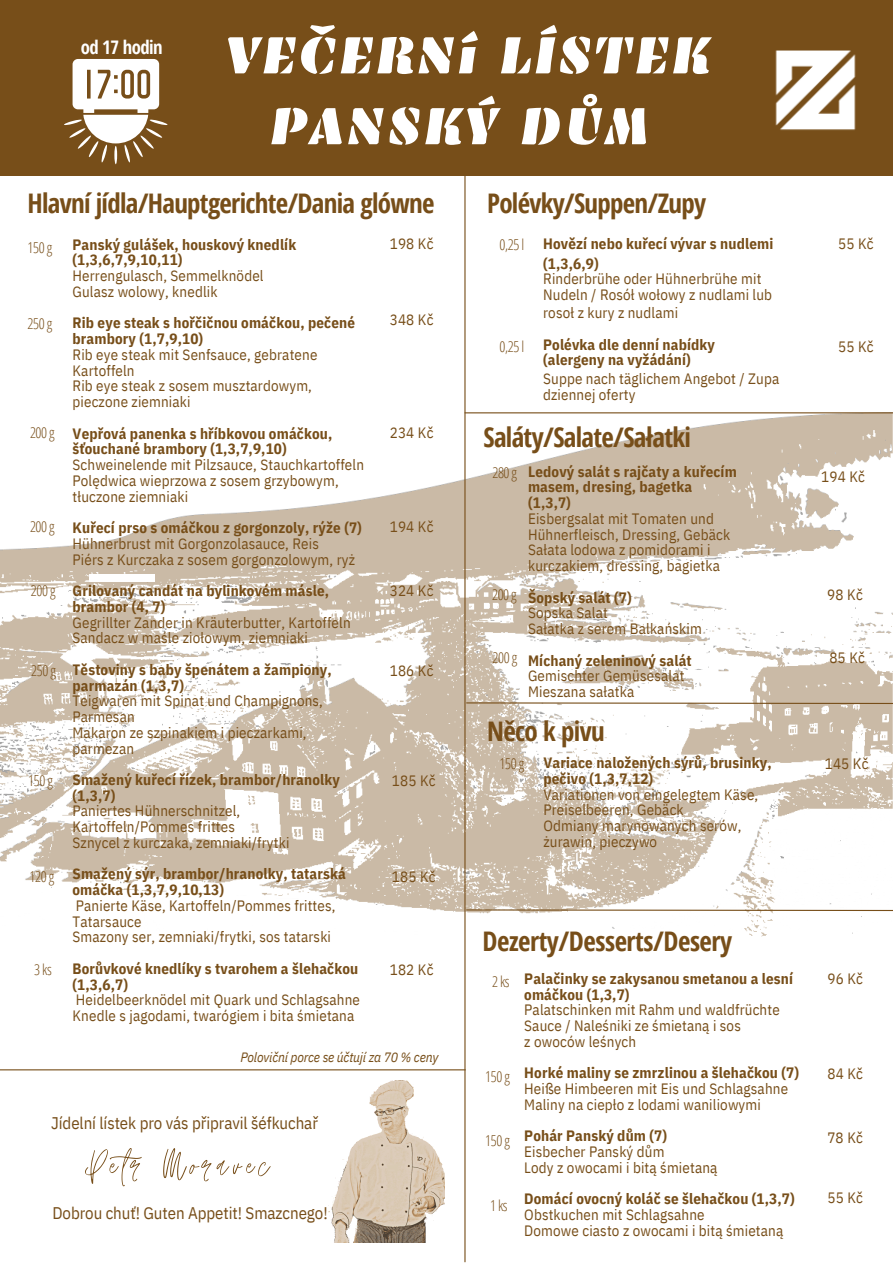
<style>
.page{position:relative;width:893px;height:1264px;background:#fff}
.page>*{position:absolute;margin:0;border:0;box-sizing:border-box;transform-origin:0 0}
.t1{font:54.3px/70.8px "Emblema One";letter-spacing:.005em;color:#fff;text-align:center}
.t2{font:51.9px "Jonathan";letter-spacing:.095em;color:#774e19}
.t3{font:700 27px "Open Sans Condensed";letter-spacing:-.025em;color:#774e19}
.t4{font:700 18.75px "Open Sans Condensed";letter-spacing:-.025em;color:#fff}
.t5{font:16.8px "IBM Plex Sans Cond";letter-spacing:-.005em;color:#774e19}
.t6{font:15px/15.8px "IBM Plex Sans Cond";letter-spacing:.01em;color:#774e19}
.t7{font:700 15px/15.8px "IBM Plex Sans Cond";letter-spacing:.01em;color:#774e19}
.t8{font:300 15px "Open Sans Condensed";letter-spacing:-.025em;color:#774e19}
.t9{font:italic 13.5px "IBM Plex Sans Cond";letter-spacing:-.015em;color:#774e19}
</style>
<div class="page">
<img style="left:0;top:406px;width:892px;height:534px">
<svg style="left:96px;top:581px;width:52px;height:1px"></svg>
<div style="left:89px;top:574px;width:65px;height:7px;background:#fff"></div>
<div style="left:0;top:0;width:892px;height:175px;background:#774e19"></div>
<img style="left:775px;top:50px;width:81px;height:81px">
<hr style="left:465px;top:412px;width:427px;height:1px;background:#774e19">
<hr style="left:464px;top:175px;width:1px;height:1086px;background:#774e19">
<svg style="left:465px;top:701px;width:427px;height:3px"></svg>
<hr style="left:0;top:1069px;width:465px;height:1px;background:#774e19">
<svg style="left:64px;top:59px;width:104px;height:105px"></svg>
<svg style="left:465px;top:908px;width:427px;height:3px"></svg>
<img style="left:328px;top:1080px;width:117px;height:162px">
<p class="t4" style="left:81px;top:34px;width:83px">od 17 hodin</p>
<h1 class="t1" style="left:224px;top:20px;width:487px">VEČERNí LÍSTEK<br>PANSKÝ DŮM</h1>
<h3 class="t3" style="left:28px;top:184px;width:408px">Hlavní jídla/Hauptgerichte/Dania glówne</h3>
<h3 class="t3" style="left:487px;top:184px;width:220px">Polévky/Suppen/Zupy</h3>
<p class="t6" style="left:389px;top:235px;width:45px">198 Kč</p>
<p class="t6" style="left:838px;top:235px;width:37px">55 Kč</p>
<p class="t7" style="left:543px;top:234px;width:231px;line-height:19px">Hovězí nebo kuřecí vývar s nudlemi (1,3,6,9)</p>
<p class="t6" style="left:543px;top:271px;width:230px">Rinderbrühe oder Hühnerbrühe mit<br>Nudeln / Rosół wołowy z nudlami lub</p>
<p class="t6" style="left:543px;top:304px;width:136px">rosoł z kury z nudlami</p>
<p class="t7" style="left:543px;top:336px;width:173px">Polévka dle denní nabídky (alergeny na vyžádání)</p>
<p class="t6" style="left:543px;top:371px;width:237px">Suppe nach täglichem Angebot / Zupa dziennej oferty</p>
<p class="t7" style="left:73px;top:236px;width:225px">Panský gulášek, houskový knedlík (1,3,6,7,9,10,11)</p>
<p class="t6" style="left:73px;top:268px;width:192px">Herrengulasch, Semmelknödel<br>Gulasz wolowy, knedlik</p>
<p class="t7" style="left:73px;top:315px;width:284px">Rib eye steak s hořčičnou omáčkou, pečené brambory (1,7,9,10)</p>
<p class="t6" style="left:73px;top:346px;width:246px">Rib eye steak mit Senfsauce, gebratene<br>Kartoffeln<br>Rib eye steak z sosem musztardowym, pieczone ziemniaki</p>
<p class="t7" style="left:73px;top:425px;width:261px">Vepřová panenka s hříbkovou omáčkou, šťouchané brambory (1,3,7,9,10)</p>
<p class="t6" style="left:73px;top:456px;width:293px">Schweinelende mit Pilzsauce, Stauchkartoffeln<br>Polędwica wieprzowa z sosem grzybowym, tłuczone ziemniaki</p>
<p class="t7" style="left:73px;top:519px;width:291px">Kuřecí prso s omáčkou z gorgonzoly, rýže (7)</p>
<p class="t6" style="left:73px;top:535px;width:284px">Hühnerbrust mit Gorgonzolasauce, Reis<br>Piérs z Kurczaka z sosem gorgonzolowym, ryż</p>
<p class="t7" style="left:73px;top:582px;width:258px">Grilovaný candát na bylinkovém másle, brambor (4, 7)</p>
<p class="t6" style="left:73px;top:614px;width:280px">Gegrillter Zander in Kräuterbutter, Kartoffeln<br>Sandacz w maśle ziołowym, ziemniaki</p>
<p class="t7" style="left:73px;top:661px;width:261px">Těstoviny s baby špenátem a žampiony, parmazán (1,3,7)</p>
<p class="t6" style="left:73px;top:692px;width:252px">Teigwaren mit Spinat und Champignons,<br>Parmesan<br>Makaron ze szpinakiem i pieczarkami, parmezan</p>
<p class="t7" style="left:73px;top:771px;width:269px">Smažený kuřecí řízek, brambor/hranolky (1,3,7)</p>
<p class="t6" style="left:73px;top:803px;width:218px">Paniertes Hühnerschnitzel,<br>Kartoffeln/Pommes frittes<br>Sznycel z kurczaka, zemniaki/frytki</p>
<p class="t7" style="left:73px;top:866px;width:275px">Smažený sýr, brambor/hranolky, tatarská omáčka (1,3,7,9,10,13)</p>
<p class="t6" style="left:73px;top:897px;width:264px">Panierte Käse, Kartoffeln/Pommes frittes,<br>Tatarsauce<br>Smazony ser, zemniaki/frytki, sos tatarski</p>
<p class="t7" style="left:73px;top:960px;width:287px">Borůvkové knedlíky s tvarohem a šlehačkou (1,3,6,7)</p>
<p class="t6" style="left:73px;top:991px;width:289px">Heidelbeerknödel mit Quark und Schlagsahne<br>Knedle s jagodami, twarógiem i bita śmietana</p>
<p class="t8" style="left:499px;top:234px;width:26px">0,25 l</p>
<p class="t8" style="left:28px;top:237px;width:26px">150g</p>
<p class="t6" style="left:389px;top:312px;width:45px">348 Kč</p>
<p class="t8" style="left:28px;top:313px;width:26px">250 g</p>
<p class="t8" style="left:499px;top:336px;width:26px">0,25 l</p>
<p class="t6" style="left:838px;top:338px;width:37px">55 Kč</p>
<h3 class="t3" style="left:483px;top:418px;width:209px">Saláty/Salate/Sałatki</h3>
<p class="t6" style="left:389px;top:425px;width:45px">234 Kč</p>
<p class="t8" style="left:30px;top:422px;width:26px">200 g</p>
<p class="t7" style="left:528px;top:463px;width:210px">Ledový salát s rajčaty a kuřecím masem, dresing, bagetka (1,3,7)</p>
<p class="t6" style="left:528px;top:510px;width:203px">Eisbergsalat mit Tomaten und<br>Hühnerfleisch, Dressing, Gebäck<br>Sałata lodowa z pomidorami i kurczakiem, dressing, bagietka</p>
<p class="t7" style="left:528px;top:589px;width:105px">Šopský salát (7)</p>
<p class="t6" style="left:528px;top:605px;width:175px">Sopska Salat<br>Sałatka z serem Balkańskim</p>
<p class="t7" style="left:528px;top:652px;width:165px">Míchaný zeleninový salát</p>
<p class="t6" style="left:528px;top:668px;width:158px">Gemischter Gemüsesalat<br>Mieszana sałatka</p>
<p class="t8" style="left:492px;top:462px;width:26px">280 g</p>
<p class="t6" style="left:821px;top:468px;width:45px">194 Kč</p>
<p class="t6" style="left:389px;top:518px;width:45px">194 Kč</p>
<p class="t8" style="left:30px;top:516px;width:26px">200 g</p>
<p class="t6" style="left:389px;top:582px;width:45px">324 Kč</p>
<p class="t8" style="left:31px;top:580px;width:26px">200 g</p>
<p class="t6" style="left:827px;top:587px;width:37px">98 Kč</p>
<p class="t8" style="left:492px;top:584px;width:26px">200 g</p>
<p class="t6" style="left:829px;top:649px;width:37px">85 Kč</p>
<p class="t8" style="left:492px;top:646px;width:26px">200 g</p>
<p class="t8" style="left:31px;top:659px;width:26px">250 g</p>
<p class="t6" style="left:389px;top:662px;width:45px">186 Kč</p>
<h3 class="t3" style="left:487px;top:711px;width:119px">Něco k pivu</h3>
<p class="t8" style="left:499px;top:752px;width:26px">150g</p>
<p class="t6" style="left:824px;top:755px;width:45px">145 Kč</p>
<p class="t7" style="left:543px;top:754px;width:230px">Variace naložených sýrů, brusinky, pečivo (1,3,7,12)</p>
<p class="t6" style="left:543px;top:786px;width:216px">Variationen von eingelegtem Käse,<br>Preiselbeeren, Gebäck<br>Odmiany marynowanych serów, żurawin, pieczywo</p>
<p class="t6" style="left:392px;top:772px;width:45px">185 Kč</p>
<p class="t8" style="left:28px;top:770px;width:26px">150g</p>
<p class="t6" style="left:392px;top:869px;width:45px">185 Kč</p>
<p class="t8" style="left:30px;top:866px;width:26px">120 g</p>
<h3 class="t3" style="left:482px;top:922px;width:251px">Dezerty/Desserts/Desery</h3>
<p class="t6" style="left:389px;top:961px;width:45px">182 Kč</p>
<p class="t8" style="left:34px;top:958px;width:19px">3ks</p>
<p class="t7" style="left:524px;top:970px;width:270px">Palačinky se zakysanou smetanou a lesní omáčkou (1,3,7)</p>
<p class="t6" style="left:524px;top:1001px;width:257px">Palatschinken mit Rahm und waldfrüchte<br>Sauce / Naleśniki ze śmietaną i sos<br>z owoców leśnych</p>
<p class="t7" style="left:524px;top:1064px;width:276px">Horké maliny se zmrzlinou a šlehačkou (7)</p>
<p class="t6" style="left:524px;top:1080px;width:265px">Heiße Himbeeren mit Eis und Schlagsahne<br>Maliny na ciepło z lodami waniliowymi</p>
<p class="t7" style="left:524px;top:1127px;width:144px">Pohár Panský dům (7)</p>
<p class="t6" style="left:524px;top:1143px;width:195px">Eisbecher Panský dům<br>Lody z owocami i bitą śmietaną</p>
<p class="t7" style="left:524px;top:1190px;width:272px">Domácí ovocný koláč se šlehačkou (1,3,7)</p>
<p class="t6" style="left:524px;top:1206px;width:260px">Obstkuchen mit Schlagsahne<br>Domowe ciasto z owocami i bitą śmietaną</p>
<p class="t6" style="left:827px;top:970px;width:37px">96 Kč</p>
<p class="t8" style="left:492px;top:971px;width:19px">2ks</p>
<p class="t9" style="left:240px;top:1047px;width:199px">Poloviční porce se účtují za 70 % ceny</p>
<p class="t6" style="left:827px;top:1065px;width:37px">84 Kč</p>
<p class="t8" style="left:485px;top:1065px;width:26px">150g</p>
<p class="t5" style="left:51px;top:1111px;width:268px">Jídelní lístek pro vás připravil šéfkuchař</p>
<h2 class="t2" style="left:85px;top:1136px;width:186px">Petr Moravec</h2>
<p class="t6" style="left:827px;top:1129px;width:37px">78 Kč</p>
<p class="t8" style="left:485px;top:1130px;width:26px">150g</p>
<p class="t6" style="left:827px;top:1189px;width:37px">55 Kč</p>
<p class="t8" style="left:490px;top:1195px;width:19px">1ks</p>
<p class="t5" style="left:52px;top:1201px;width:277px">Dobrou chuť! Guten Appetit! Smazcnego!</p>
</div>
